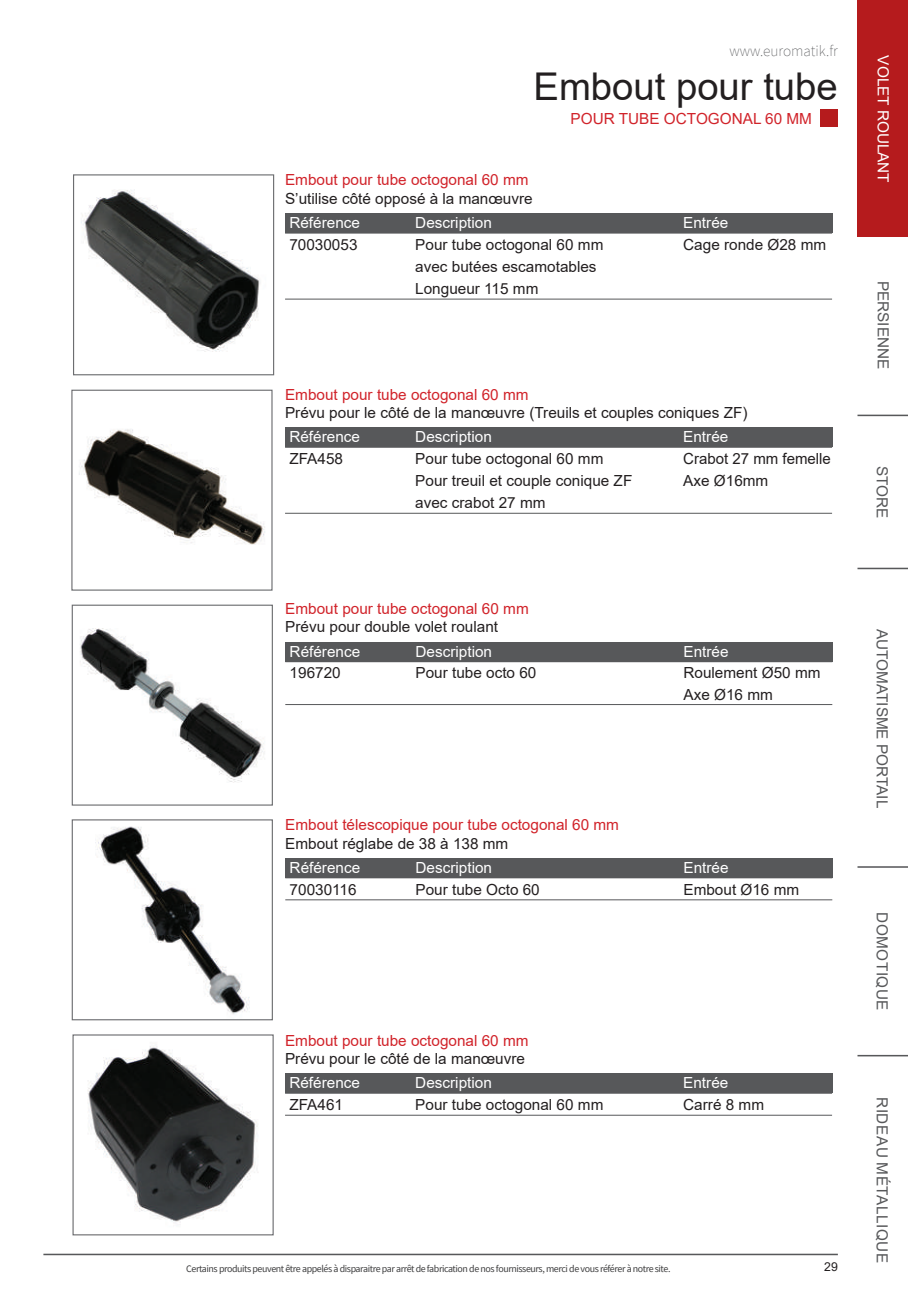
<style>
.page{position:relative;width:908px;height:1304px;background:#fff}
.page>*{position:absolute;margin:0;border:0;box-sizing:border-box;transform-origin:0 0}
.t1{font:38.2px "Arial";color:#231f20}
.t2{font:15.4px/22px "Arial";color:#231f20}
.t3{font:15.4px "Arial";color:#d1232a}
.t4{font:15.4px "Arial";color:#fff}
.t5{font:15.4px "Arial";color:#57585a}
.t6{font:15.4px "Arial";letter-spacing:.035em;color:#57585a}
.t7{font:200 15.4px "Source Sans Pro";color:#57585a}
.t8{font:12.2px "Arial";color:#231f20}
.t9{font:10px "Source Sans Pro";letter-spacing:-.04em;color:#3e3e3f}
</style>
<div class="page">
<div style="left:820px;top:109px;width:17px;height:18px;background:#b51b1d"></div>
<hr style="left:43px;top:1254px;width:794px;height:1px;background:#57585a">
<div style="left:857px;top:0;width:50px;height:237px;background:#b51b1d"></div>
<hr style="left:857px;top:568px;width:50px;height:1px;background:#57585a">
<hr style="left:857px;top:866px;width:50px;height:2px;background:#57585a">
<hr style="left:857px;top:415px;width:50px;height:1px;background:#57585a">
<hr style="left:857px;top:1055px;width:50px;height:1px;background:#57585a">
<img style="left:79px;top:429px;width:186px;height:116px">
<div style="left:71px;top:390px;width:201px;height:201px;border:1px solid #6c6d70"></div>
<img style="left:81px;top:189px;width:179px;height:163px">
<div style="left:73px;top:174px;width:201px;height:201px;border:1px solid #6c6d70"></div>
<div style="left:285px;top:213px;width:546px;height:20px;background:#57585a"></div>
<div style="left:285px;top:427px;width:546px;height:20px;background:#57585a"></div>
<hr style="left:285px;top:233px;width:546px;height:1px;background:#57585a">
<hr style="left:285px;top:299px;width:546px;height:1px;background:#57585a">
<hr style="left:285px;top:447px;width:546px;height:1px;background:#57585a">
<hr style="left:285px;top:513px;width:546px;height:1px;background:#57585a">
<img style="left:95px;top:826px;width:155px;height:189px">
<div style="left:72px;top:819px;width:201px;height:201px;border:1px solid #6c6d70"></div>
<img style="left:80px;top:628px;width:185px;height:155px">
<div style="left:72px;top:605px;width:201px;height:201px;border:1px solid #6c6d70"></div>
<div style="left:285px;top:642px;width:546px;height:20px;background:#57585a"></div>
<div style="left:285px;top:858px;width:546px;height:20px;background:#57585a"></div>
<hr style="left:285px;top:704px;width:546px;height:1px;background:#57585a">
<hr style="left:285px;top:899px;width:546px;height:1px;background:#57585a">
<img style="left:87px;top:1045px;width:171px;height:178px">
<div style="left:72px;top:1034px;width:201px;height:201px;border:1px solid #6c6d70"></div>
<div style="left:285px;top:1073px;width:546px;height:20px;background:#57585a"></div>
<hr style="left:285px;top:1093px;width:546px;height:1px;background:#57585a">
<hr style="left:285px;top:1115px;width:546px;height:1px;background:#57585a">
<p class="t7" style="left:729px;top:41px;width:110px">www.euromatik.fr</p>
<h1 class="t1" style="left:533px;top:60px;width:306px">Embout pour tube</h1>
<p class="t3" style="left:570px;top:108px;width:243px">POUR TUBE OCTOGONAL 60 MM</p>
<p class="t3" style="left:285px;top:169px;width:245px">Embout pour tube octogonal 60 mm</p>
<p class="t2" style="left:285px;top:187px;width:249px">S’utilise côté opposé à la manœuvre</p>
<p class="t4" style="left:289px;top:212px;width:72px">Référence</p>
<p class="t4" style="left:415px;top:212px;width:78px">Description</p>
<p class="t4" style="left:683px;top:212px;width:47px">Entrée</p>
<p class="t2" style="left:289px;top:234px;width:70px">70030053</p>
<p class="t2" style="left:415px;top:234px;width:189px">Pour tube octogonal 60 mm</p>
<p class="t2" style="left:683px;top:234px;width:144px">Cage ronde Ø28 mm</p>
<p class="t2" style="left:415px;top:256px;width:183px">avec butées escamotables<br>Longueur 115 mm</p>
<p class="t3" style="left:285px;top:384px;width:245px">Embout pour tube octogonal 60 mm</p>
<p class="t2" style="left:285px;top:401px;width:463px">Prévu pour le côté de la manœuvre (Treuils et couples coniques ZF)</p>
<p class="t4" style="left:289px;top:426px;width:72px">Référence</p>
<p class="t4" style="left:415px;top:426px;width:78px">Description</p>
<p class="t4" style="left:683px;top:426px;width:47px">Entrée</p>
<p class="t2" style="left:289px;top:448px;width:55px">ZFA458</p>
<p class="t2" style="left:415px;top:448px;width:189px">Pour tube octogonal 60 mm</p>
<p class="t2" style="left:683px;top:448px;width:149px">Crabot 27 mm femelle</p>
<p class="t2" style="left:415px;top:470px;width:218px">Pour treuil et couple conique ZF</p>
<p class="t2" style="left:683px;top:470px;width:87px">Axe Ø16mm</p>
<p class="t2" style="left:415px;top:492px;width:132px">avec crabot 27 mm</p>
<p class="t3" style="left:285px;top:598px;width:245px">Embout pour tube octogonal 60 mm</p>
<p class="t2" style="left:285px;top:616px;width:214px">Prévu pour double volet roulant</p>
<p class="t4" style="left:289px;top:641px;width:72px">Référence</p>
<p class="t4" style="left:415px;top:641px;width:78px">Description</p>
<p class="t4" style="left:683px;top:641px;width:47px">Entrée</p>
<p class="t2" style="left:289px;top:662px;width:53px">196720</p>
<p class="t2" style="left:415px;top:662px;width:122px">Pour tube octo 60</p>
<p class="t2" style="left:683px;top:662px;width:138px;line-height:21.4px">Roulement Ø50 mm<br>Axe Ø16 mm</p>
<p class="t3" style="left:285px;top:814px;width:335px">Embout télescopique pour tube octogonal 60 mm</p>
<p class="t2" style="left:285px;top:832px;width:224px">Embout réglabe de 38 à 138 mm</p>
<p class="t4" style="left:289px;top:857px;width:72px">Référence</p>
<p class="t4" style="left:415px;top:857px;width:78px">Description</p>
<p class="t4" style="left:683px;top:857px;width:47px">Entrée</p>
<p class="t2" style="left:289px;top:878px;width:68px">70030116</p>
<p class="t2" style="left:415px;top:878px;width:126px">Pour tube Octo 60</p>
<p class="t2" style="left:683px;top:878px;width:117px">Embout Ø16 mm</p>
<p class="t3" style="left:285px;top:1030px;width:245px">Embout pour tube octogonal 60 mm</p>
<p class="t2" style="left:285px;top:1047px;width:241px">Prévu pour le côté de la manœuvre</p>
<p class="t4" style="left:289px;top:1072px;width:72px">Référence</p>
<p class="t4" style="left:415px;top:1072px;width:78px">Description</p>
<p class="t4" style="left:683px;top:1072px;width:47px">Entrée</p>
<p class="t2" style="left:289px;top:1094px;width:55px">ZFA461</p>
<p class="t2" style="left:415px;top:1094px;width:189px">Pour tube octogonal 60 mm</p>
<p class="t2" style="left:683px;top:1094px;width:82px">Carré 8 mm</p>
<p class="t9" style="left:186px;top:1262px;width:485px">Certains produits peuvent être appelés à disparaitre par arrêt de fabrication de nos fournisseurs, merci de vous référer à notre site.</p>
<p class="t8" style="left:823px;top:1259px;width:15px">29</p>
<p class="t4" style="left:893px;top:55px;width:129px;rotate:90deg">VOLET ROULANT</p>
<p class="t5" style="left:893px;top:281px;width:90px;rotate:90deg">PERSIENNE</p>
<p class="t5" style="left:892px;top:466px;width:54px;rotate:90deg">STORE</p>
<p class="t5" style="left:892px;top:629px;width:181px;rotate:90deg">AUTOMATISME PORTAIL</p>
<p class="t6" style="left:892px;top:912px;width:100px;rotate:90deg">DOMOTIQUE</p>
<p class="t6" style="left:892px;top:1097px;width:167px;rotate:90deg">RIDEAU MÉTALLIQUE</p>
</div>
